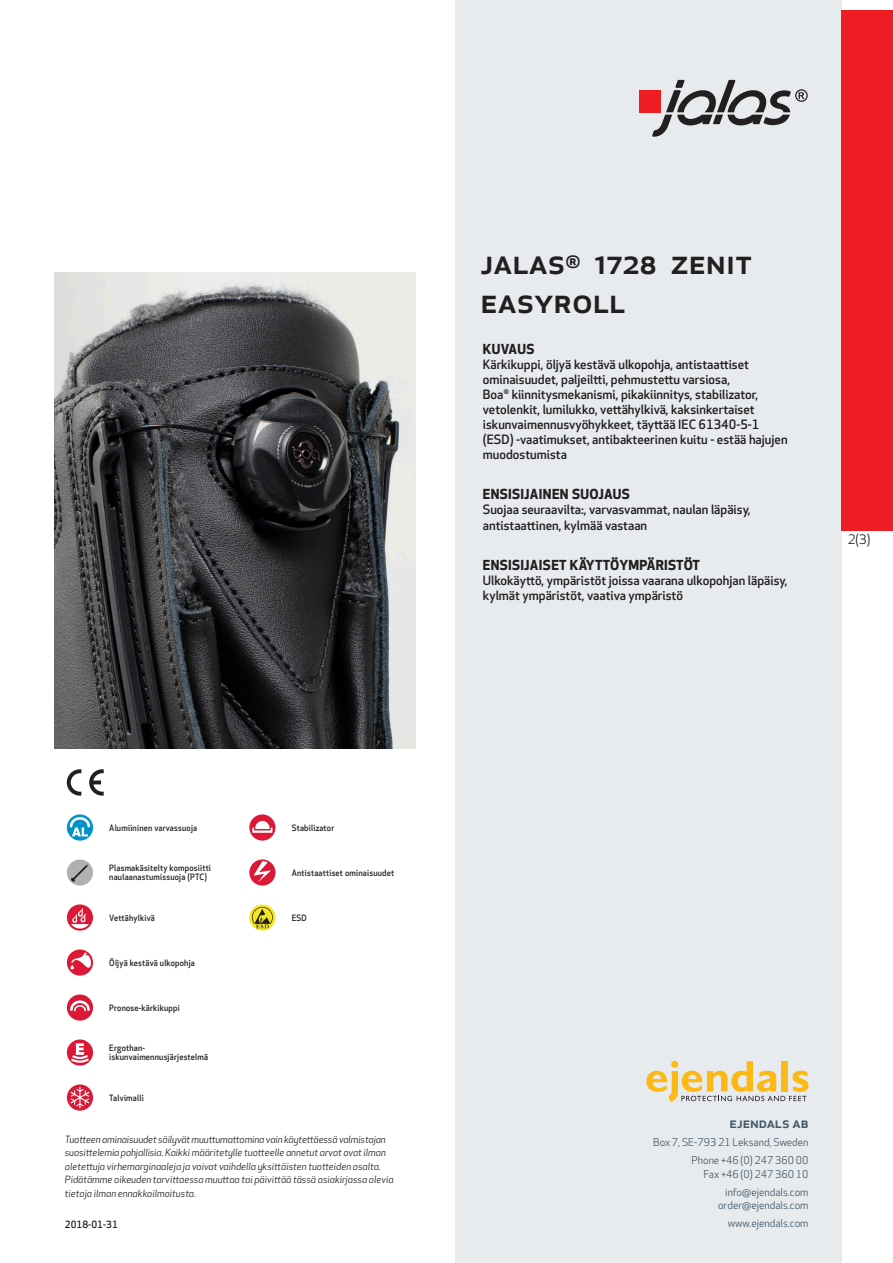
<style>
.page{position:relative;width:893px;height:1263px;background:#fff}
.page>*{position:absolute;margin:0;border:0;box-sizing:border-box;transform-origin:0 0}
.prodname{font:500 34.5px/39px "Apex New";color:#231f20}
.t1{font:500 15px "Apex New";color:#405968}
.Funktion_body{font:700 13.5px "Apex New";letter-spacing:.025em;color:#231f20}
.t2{font:12.75px "Apex New";color:#231f20}
.Funktion_body-2{font:500 12.6px/15px "Apex New";color:#231f20}
.t3{font:10.5px/18px "Apex New";color:#405968;text-align:right}
.t4{font:italic 9.75px/13.5px "Apex New";color:#231f20}
.Sidfot_datum{font:500 9.75px "Apex New";color:#231f20}
.Artikel{font:500 8.55px/9px "Apex New";letter-spacing:.025em;color:#231f20;scale:.95 1}
</style>
<div class="page">
<div style="left:455px;top:0;width:387px;height:1263px;background:#e8ebee"></div>
<svg style="left:646px;top:1061px;width:162px;height:40px"></svg>
<div style="left:842px;top:11px;width:51px;height:520px;background:#ee1d23"></div>
<div style="left:639px;top:90px;width:22px;height:22px;background:#ee1d23"></div>
<svg style="left:652px;top:80px;width:156px;height:57px"></svg>
<svg style="left:67px;top:814px;width:26px;height:27px"></svg>
<svg style="left:70px;top:817px;width:20px;height:19px"></svg>
<div style="left:67px;top:859px;width:26px;height:27px;background:#b3b0b3;border-radius:50%"></div>
<svg style="left:71px;top:864px;width:17px;height:18px"></svg>
<svg style="left:67px;top:904px;width:26px;height:27px"></svg>
<svg style="left:71px;top:908px;width:18px;height:20px"></svg>
<svg style="left:67px;top:949px;width:26px;height:27px"></svg>
<svg style="left:70px;top:952px;width:21px;height:17px"></svg>
<div style="left:67px;top:994px;width:26px;height:27px;background:#db1836;border-radius:50%"></div>
<svg style="left:70px;top:1000px;width:20px;height:11px"></svg>
<svg style="left:67px;top:1039px;width:26px;height:27px"></svg>
<svg style="left:69px;top:1043px;width:22px;height:21px"></svg>
<svg style="left:67px;top:1084px;width:26px;height:27px"></svg>
<svg style="left:71px;top:1087px;width:18px;height:21px"></svg>
<div style="left:249px;top:814px;width:26px;height:27px;background:#db1836;border-radius:50%"></div>
<svg style="left:252px;top:821px;width:20px;height:12px"></svg>
<svg style="left:249px;top:859px;width:26px;height:27px"></svg>
<svg style="left:254px;top:861px;width:17px;height:21px"></svg>
<svg style="left:249px;top:904px;width:26px;height:26px"></svg>
<svg style="left:252px;top:907px;width:21px;height:21px"></svg>
<svg style="left:89px;top:769px;width:15px;height:27px"></svg>
<svg style="left:67px;top:769px;width:14px;height:27px"></svg>
<img style="left:54px;top:272px;width:361px;height:476px">
<p class="prodname" style="left:480px;top:241px;width:273px">JALAS<sup>®</sup> 1728 Zenit<br>Easyroll</p>
<p class="Funktion_body" style="left:483px;top:339px;width:53px">KUVAUS</p>
<p class="Funktion_body-2" style="left:483px;top:356px;width:306px">Kärkikuppi, öljyä kestävä ulkopohja, antistaattiset ominaisuudet, paljeiltti, pehmustettu varsiosa,<br>Boa<sup>®</sup> kiinnitysmekanismi, pikakiinnitys, stabilizator, vetolenkit, lumilukko, vettähylkivä, kaksinkertaiset iskunvaimennusvyöhykkeet, täyttää IEC 61340-5-1 (ESD) -vaatimukset, antibakteerinen kuitu - estää hajujen muodostumista</p>
<p class="Funktion_body" style="left:483px;top:485px;width:149px">ENSISIJAINEN SUOJAUS</p>
<p class="Funktion_body-2" style="left:483px;top:502px;width:269px">Suojaa seuraavilta:, varvasvammat, naulan läpäisy, antistaattinen, kylmää vastaan</p>
<p class="Funktion_body" style="left:483px;top:555px;width:219px">ENSISIJAISET KÄYTTÖYMPÄRISTÖT</p>
<p class="Funktion_body-2" style="left:483px;top:573px;width:306px">Ulkokäyttö, ympäristöt joissa vaarana ulkopohjan läpäisy, kylmät ympäristöt, vaativa ympäristö</p>
<p class="t2" style="left:848px;top:531px;width:24px">2(3)</p>
<p class="Artikel" style="left:109px;top:823px;width:94px">Alumiininen varvassuoja</p>
<p class="Artikel" style="left:109px;top:864px;width:109px">Plasmakäsitelty komposiitti naulaanastumissuoja (PTC)</p>
<p class="Artikel" style="left:109px;top:913px;width:49px">Vettähylkivä</p>
<p class="Artikel" style="left:109px;top:958px;width:92px">Öljyä kestävä ulkopohja</p>
<p class="Artikel" style="left:109px;top:1003px;width:76px">Pronose-kärkikuppi</p>
<p class="Artikel" style="left:109px;top:1044px;width:106px">Ergothan&shy;iskunvaimennusjärjestelmä</p>
<p class="Artikel" style="left:109px;top:1093px;width:38px">Talvimalli</p>
<p class="Artikel" style="left:292px;top:823px;width:46px">Stabilizator</p>
<p class="Artikel" style="left:292px;top:868px;width:109px">Antistaattiset ominaisuudet</p>
<p class="Artikel" style="left:292px;top:913px;width:17px">ESD</p>
<p class="t4" style="left:65px;top:1132px;width:330px">Tuotteen ominaisuudet säilyvät muuttumattomina vain käytettäessä valmistajan suosittelemia pohjallisia. Kaikki määritetylle tuotteelle annetut arvot ovat ilman oletettuja virhemarginaaleja ja voivat vaihdella yksittäisten tuotteiden osalta.<br>Pidätämme oikeuden tarvittaessa muuttaa tai päivittää tässä asiakirjassa olevia tietoja ilman ennakkoilmoitusta.</p>
<p class="Sidfot_datum" style="left:65px;top:1218px;width:54px">2018-01-31</p>
<p class="t1" style="left:729px;top:1113px;width:80px">ejendals ab</p>
<p class="t3" style="left:653px;top:1133px;width:157px">Box 7, SE-793 21 Leksand, Sweden<br>Phone +46 (0) 247 360 00</p>
<p class="t3" style="left:703px;top:1165px;width:107px">Fax +46 (0) 247 360 10 info@ejendals.com</p>
<p class="t3" style="left:718px;top:1196px;width:92px">order@ejendals.com</p>
<p class="t3" style="left:728px;top:1215px;width:82px">www.ejendals.com</p>
</div>
